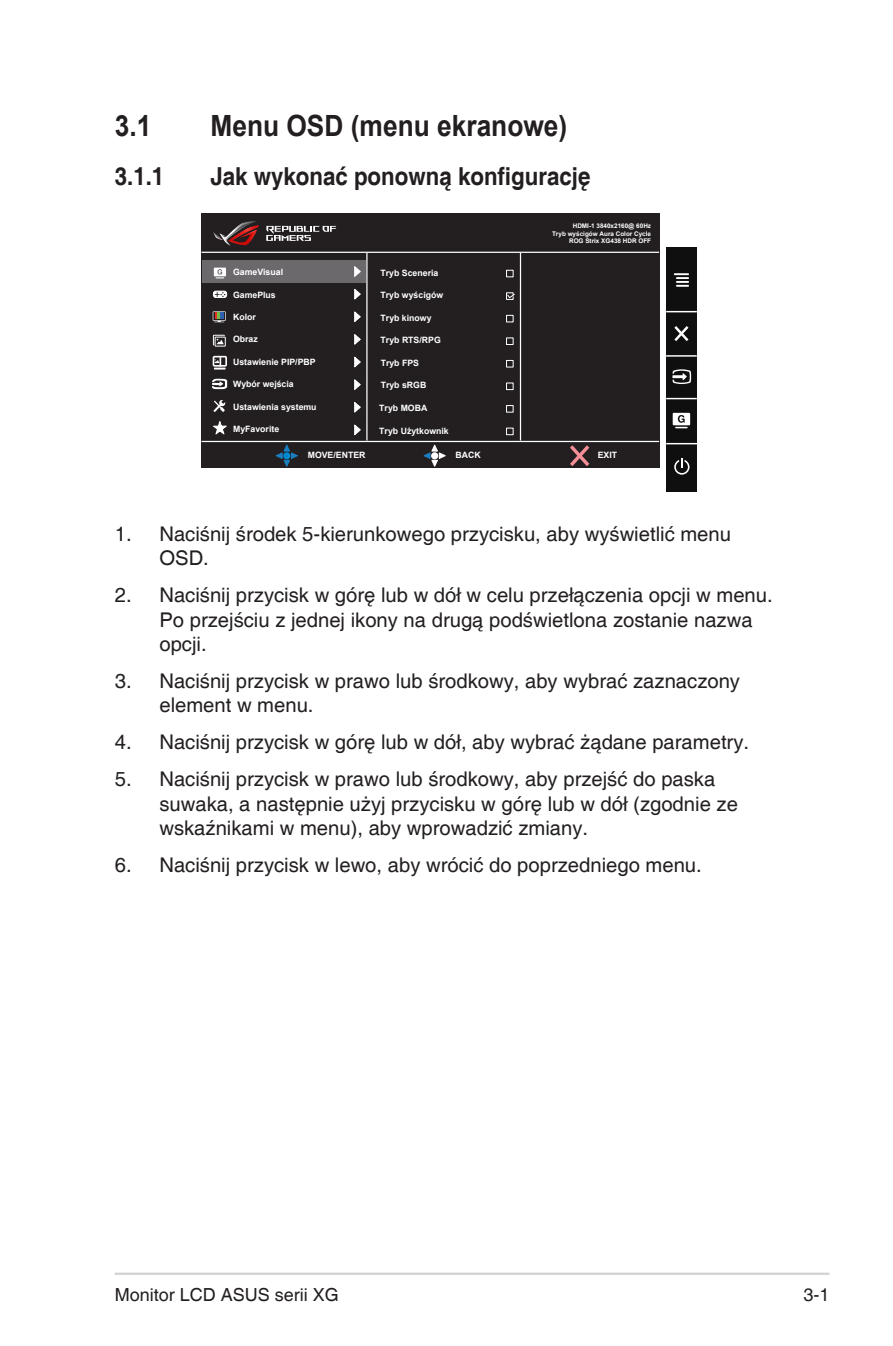
<style>
.page{position:relative;width:893px;height:1346px;background:#fff}
.page>*{position:absolute;margin:0;border:0;box-sizing:border-box;transform-origin:0 0}
.Heading_1{font:700 29.25px "Arial";color:#231f20;scale:.9 1}
.Heading_2{font:700 24.75px "Helvetica";color:#231f20;scale:.9 1}
.t1{font:20.25px/24.3px "Helvetica";color:#231f20}
.t2{font:18px "Helvetica";color:#231f20}
.t3{font:9.9px "Arial";color:#231f20}
.t4{font:700 8.78px "Arial";color:#fff}
.t5{font:700 6.3px/7.6px "Arial";color:#fff;text-align:right}
</style>
<div class="page">
<hr style="left:115px;top:1272px;width:714px;height:3px;background:#d1d2d4">
<div style="left:202px;top:213px;width:458px;height:254px;background:#231f20"></div>
<hr style="left:202px;top:252px;width:457px;height:1px;background:#fff">
<hr style="left:202px;top:441px;width:457px;height:1px;background:#fff">
<hr style="left:366px;top:253px;width:2px;height:187px;background:#fff">
<hr style="left:520px;top:253px;width:1px;height:187px;background:#fff">
<div style="left:506px;top:270px;width:8px;height:7px;border:1px solid #fff"></div>
<div style="left:506px;top:315px;width:8px;height:7px;border:1px solid #fff"></div>
<div style="left:506px;top:337px;width:8px;height:8px;border:1px solid #fff"></div>
<div style="left:506px;top:360px;width:8px;height:7px;border:1px solid #fff"></div>
<div style="left:506px;top:382px;width:8px;height:8px;border:1px solid #fff"></div>
<div style="left:506px;top:405px;width:8px;height:8px;border:1px solid #fff"></div>
<div style="left:506px;top:428px;width:8px;height:7px;border:1px solid #fff"></div>
<svg style="left:570px;top:445px;width:19px;height:21px"></svg>
<div style="left:202px;top:261px;width:164px;height:22px;background:#6c696d"></div>
<svg style="left:213px;top:311px;width:13px;height:11px"></svg>
<div style="left:215px;top:337px;width:11px;height:10px;border:1px solid #fff"></div>
<svg style="left:213px;top:335px;width:12px;height:11px"></svg>
<svg style="left:213px;top:400px;width:12px;height:12px"></svg>
<svg style="left:213px;top:421px;width:14px;height:14px"></svg>
<svg style="left:274px;top:444px;width:25px;height:24px"></svg>
<div style="left:283px;top:452px;width:7px;height:7px;background:#0089cf;border-radius:50%"></div>
<svg style="left:422px;top:444px;width:25px;height:24px"></svg>
<div style="left:431px;top:452px;width:7px;height:7px;background:#fff;border-radius:50%"></div>
<div style="left:213px;top:356px;width:14px;height:11px;border:2px solid #fff"></div>
<svg style="left:212px;top:379px;width:15px;height:10px"></svg>
<svg style="left:214px;top:268px;width:12px;height:10px"></svg>
<svg style="left:266px;top:226px;width:70px;height:15px"></svg>
<svg style="left:213px;top:221px;width:46px;height:25px"></svg>
<svg style="left:506px;top:292px;width:9px;height:8px"></svg>
<svg style="left:354px;top:266px;width:7px;height:11px"></svg>
<svg style="left:354px;top:288px;width:7px;height:12px"></svg>
<svg style="left:354px;top:311px;width:7px;height:11px"></svg>
<svg style="left:354px;top:334px;width:7px;height:11px"></svg>
<svg style="left:354px;top:356px;width:7px;height:12px"></svg>
<svg style="left:354px;top:379px;width:7px;height:11px"></svg>
<svg style="left:354px;top:402px;width:7px;height:11px"></svg>
<svg style="left:354px;top:424px;width:7px;height:12px"></svg>
<svg style="left:213px;top:357px;width:13px;height:13px"></svg>
<div style="left:213px;top:291px;width:14px;height:6px;background:#fff;border-radius:2px"></div>
<div style="left:213px;top:291px;width:14px;height:7px;border:1px solid #fff;border-radius:2px"></div>
<svg style="left:220px;top:292px;width:5px;height:5px"></svg>
<div style="left:666px;top:247px;width:31px;height:244px;background:#0f0f0f"></div>
<svg style="left:674px;top:273px;width:15px;height:14px"></svg>
<svg style="left:674px;top:326px;width:14px;height:15px"></svg>
<svg style="left:673px;top:413px;width:17px;height:15px"></svg>
<hr style="left:666px;top:311px;width:31px;height:1px;background:#fff">
<hr style="left:666px;top:355px;width:31px;height:2px;background:#fff">
<hr style="left:666px;top:398px;width:31px;height:1px;background:#fff">
<hr style="left:666px;top:443px;width:31px;height:1px;background:#fff">
<svg style="left:674px;top:458px;width:15px;height:17px"></svg>
<svg style="left:672px;top:369px;width:19px;height:15px"></svg>
<p class="Heading_1" style="left:115px;top:105px;width:42px">3.1</p>
<p class="Heading_1" style="left:210px;top:105px;width:398px">Menu OSD (menu ekranowe)</p>
<p class="Heading_2" style="left:115px;top:161px;width:57px">3.1.1</p>
<p class="Heading_2" style="left:210px;top:161px;width:424px">Jak wykonać ponowną konfigurację</p>
<p class="t3" style="left:214px;top:288px;width:7px">+</p>
<p class="t5" style="left:552px;top:222px;width:101px">HDMI-1 3840x2160@ 60Hz<br>Tryb wyścigów Aura Color Cycle<br>ROG Strix XG438 HDR OFF</p>
<p class="t4" style="left:233px;top:266px;width:52px">GameVisual</p>
<p class="t4" style="left:381px;top:267px;width:59px">Tryb Sceneria</p>
<p class="t4" style="left:381px;top:289px;width:64px">Tryb wyścigów</p>
<p class="t4" style="left:381px;top:312px;width:53px">Tryb kinowy</p>
<p class="t4" style="left:381px;top:334px;width:62px">Tryb RTS/RPG</p>
<p class="t4" style="left:381px;top:357px;width:40px">Tryb FPS</p>
<p class="t4" style="left:381px;top:379px;width:47px">Tryb sRGB</p>
<p class="t4" style="left:379px;top:402px;width:50px">Tryb MOBA</p>
<p class="t4" style="left:308px;top:449px;width:59px">MOVE/ENTER</p>
<p class="t4" style="left:233px;top:289px;width:44px">GamePlus</p>
<p class="t4" style="left:233px;top:334px;width:26px">Obraz</p>
<p class="t4" style="left:233px;top:378px;width:62px">Wybór wejścia</p>
<p class="t4" style="left:233px;top:401px;width:85px">Ustawienia systemu</p>
<p class="t4" style="left:233px;top:423px;width:48px">MyFavorite</p>
<p class="t4" style="left:233px;top:311px;width:24px">Kolor</p>
<p class="t4" style="left:233px;top:356px;width:84px">Ustawienie PIP/PBP</p>
<p class="t4" style="left:379px;top:425px;width:71px">Tryb Użytkownik</p>
<p class="t4" style="left:456px;top:449px;width:27px">BACK</p>
<p class="t4" style="left:598px;top:449px;width:21px">EXIT</p>
<p class="t1" style="left:159px;top:522px;width:573px;text-indent:-45px">1. Naciśnij środek 5-kierunkowego przycisku, aby wyświetlić menu<br>OSD.</p>
<p class="t1" style="left:159px;top:584px;width:615px;text-indent:-45px">2. Naciśnij przycisk w górę lub w dół w celu przełączenia opcji w menu.<br>Po przejściu z jednej ikony na drugą podświetlona zostanie nazwa opcji.</p>
<p class="t1" style="left:159px;top:669px;width:582px;text-indent:-45px">3. Naciśnij przycisk w prawo lub środkowy, aby wybrać zaznaczony element w menu.</p>
<p class="t1" style="left:115px;top:731px;width:636px">4. Naciśnij przycisk w górę lub w dół, aby wybrać żądane parametry.</p>
<p class="t1" style="left:159px;top:768px;width:580px;text-indent:-45px">5. Naciśnij przycisk w prawo lub środkowy, aby przejść do paska suwaka, a następnie użyj przycisku w górę lub w dół (zgodnie ze wskaźnikami w menu), aby wprowadzić zmiany.</p>
<p class="t1" style="left:115px;top:853px;width:589px">6. Naciśnij przycisk w lewo, aby wrócić do poprzedniego menu.</p>
<p class="t2" style="left:115px;top:1284px;width:226px">Monitor LCD ASUS serii XG</p>
<p class="t2" style="left:803px;top:1284px;width:28px">3-1</p>
</div>
